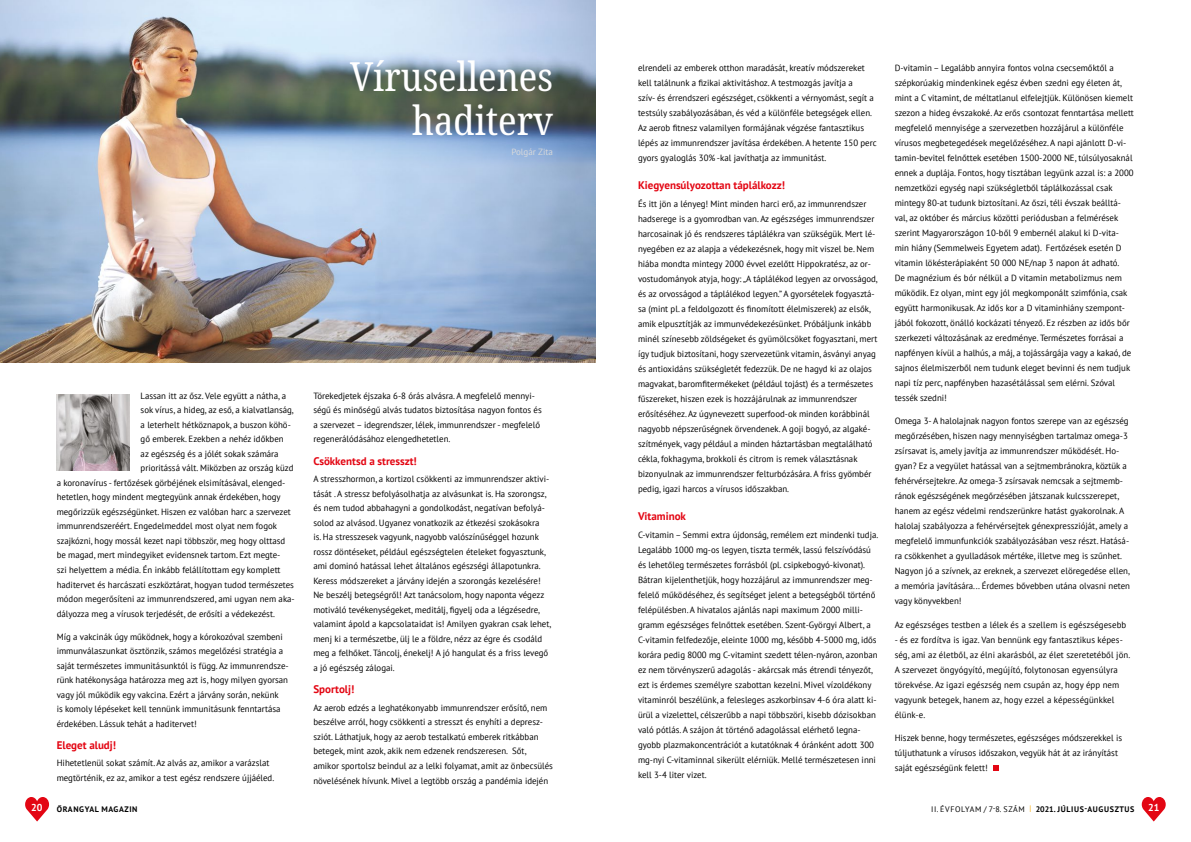
<style>
.page{position:relative;width:1191px;height:842px;background:#fff}
.page>*{position:absolute;margin:0;border:0;box-sizing:border-box;transform-origin:0 0}
.t1{font:condensed 40px/44px "Noto Serif";color:#fff;text-align:right}
.t2{font:700 11px "PT Sans";color:#e30613}
.t3{font:700 10px "PT Sans";color:#fff}
.t4{font:9px/15px "PT Sans";color:#000}
.t5{font:9px "PT Sans";color:#dadada}
.t6{font:700 8px "PT Sans";letter-spacing:.08em;color:#000}
.s1{font-weight:400}
.s2{font-weight:400;color:#f7a600}
</style>
<div class="page">
<svg style="left:1141px;top:797px;width:24px;height:24px"></svg>
<svg style="left:25px;top:797px;width:24px;height:24px"></svg>
<svg style="left:993px;top:765px;width:6px;height:5px"></svg>
<img style="left:0;top:0;width:595px;height:363px">
<img style="left:57px;top:394px;width:72px;height:77px">
<h1 class="t1" style="left:350px;top:56px;width:204px">Vírusellenes haditerv</h1>
<p class="t5" style="left:511px;top:146px;width:43px">Polgár Zita</p>
<p class="t4" style="left:141px;top:388px;width:147px">Lassan itt az ősz. Vele együtt a nátha, a</p>
<p class="t4" style="left:141px;top:403px;width:155px">sok vírus, a hideg, az eső, a kialvatlanság,</p>
<p class="t4" style="left:141px;top:417px;width:152px">a leterhelt hétköznapok, a buszon köhö-</p>
<p class="t4" style="left:141px;top:432px;width:145px">gő emberek. Ezekben a nehéz időkben</p>
<p class="t4" style="left:141px;top:446px;width:139px">az egészség és a jólét sokak számára</p>
<p class="t4" style="left:141px;top:461px;width:154px">prioritássá vált. Miközben az ország küzd</p>
<p class="t4" style="left:57px;top:475px;width:230px">a koronavírus - fertőzések görbéjének elsimításával, elenged-</p>
<p class="t4" style="left:57px;top:490px;width:225px">hetetlen, hogy mindent megtegyünk annak érdekében, hogy</p>
<p class="t4" style="left:57px;top:504px;width:236px">megőrizzük egészségünket. Hiszen ez valóban harc a szervezet</p>
<p class="t4" style="left:57px;top:519px;width:222px">immunrendszeréért. Engedelmeddel most olyat nem fogok</p>
<p class="t4" style="left:57px;top:533px;width:230px">szajkózni, hogy mossál kezet napi többször, meg hogy olttasd</p>
<p class="t4" style="left:57px;top:548px;width:225px">be magad, mert mindegyiket evidensnek tartom. Ezt megte-</p>
<p class="t4" style="left:57px;top:562px;width:225px">szi helyettem a média. Én inkább felállítottam egy komplett</p>
<p class="t4" style="left:57px;top:577px;width:239px">haditervet és harcászati eszköztárat, hogyan tudod természetes</p>
<p class="t4" style="left:57px;top:591px;width:239px">módon megerősíteni az immunrendszered, ami ugyan nem aka-</p>
<p class="t4" style="left:57px;top:606px;width:220px">dályozza meg a vírusok terjedését, de erősíti a védekezést.</p>
<p class="t4" style="left:57px;top:629px;width:233px;line-height:14.5px">Míg a vakcinák úgy működnek, hogy a kórokozóval szembeni immunválaszunkat ösztönzik, számos megelőzési stratégia a saját természetes immunitásunktól is függ. Az immunrendsze&shy;rünk hatékonysága határozza meg azt is, hogy milyen gyorsan vagy jól működik egy vakcina. Ezért a járvány során, nekünk<br>is komoly lépéseket kell tennünk immunitásunk fenntartása érdekében. Lássuk tehát a haditervet!</p>
<p class="t2" style="left:57px;top:738px;width:61px">Eleget aludj!</p>
<p class="t4" style="left:57px;top:756px;width:219px;line-height:14.5px">Hihetetlenül sokat számít. Az alvás az, amikor a varázslat megtörténik, ez az, amikor a test egész rendszere újjáéled.</p>
<p class="t4" style="left:313px;top:388px;width:230px;line-height:14.5px">Törekedjetek éjszaka 6-8 órás alvásra. A megfelelő mennyi&shy;ségű és minőségű alvás tudatos biztosítása nagyon fontos és a szervezet – idegrendszer, lélek, immunrendszer - megfelelő regenerálódásához elengedhetetlen.</p>
<p class="t2" style="left:313px;top:454px;width:105px">Csökkentsd a stresszt!</p>
<p class="t4" style="left:313px;top:472px;width:240px;line-height:14.5px">A stresszhormon, a kortizol csökkenti az immunrendszer aktivi&shy;tását . A stressz befolyásolhatja az alvásunkat is. Ha szorongsz, és nem tudod abbahagyni a gondolkodást, negatívan befolyá&shy;solod az alvásod. Ugyanez vonatkozik az étkezési szokásokra<br>is. Ha stresszesek vagyunk, nagyobb valószínűséggel hozunk rossz döntéseket, például egészségtelen ételeket fogyasztunk, ami dominó hatással lehet általános egészségi állapotunkra.<br>Keress módszereket a járvány idején a szorongás kezelésére!<br>Ne beszélj betegségről! Azt tanácsolom, hogy naponta végezz motiváló tevékenységeket, meditálj, figyelj oda a légzésedre, valamint ápold a kapcsolataidat is! Amilyen gyakran csak lehet, menj ki a természetbe, ülj le a földre, nézz az égre és csodáld meg a felhőket. Táncolj, énekelj! A jó hangulat és a friss levegő a jó egészség zálogai.</p>
<p class="t2" style="left:313px;top:682px;width:42px">Sportolj!</p>
<p class="t4" style="left:313px;top:700px;width:241px;line-height:14.6px">Az aerob edzés a leghatékonyabb immunrendszer erősítő, nem beszélve arról, hogy csökkenti a stresszt és enyhíti a depres - sziót. Láthatjuk, hogy az aerob testalkatú emberek ritkábban betegek, mint azok, akik nem edzenek rendszeresen. Sőt, amikor sportolsz beindul az a lelki folyamat, amit az önbecsülés növelésének hívunk. Mivel a legtöbb ország a pandémia idején</p>
<p class="t4" style="left:638px;top:60px;width:240px">elrendeli az emberek otthon maradását, kreatív módszereket kell találnunk a fizikai aktivitáshoz. A testmozgás javítja a<br>szív- és érrendszeri egészséget, csökkenti a vérnyomást, segít a testsúly szabályozásában, és véd a különféle betegségek ellen.<br>Az aerob fitnesz valamilyen formájának végzése fantasztikus lépés az immunrendszer javítása érdekében. A hetente 150 perc gyors gyaloglás 30% -kal javíthatja az immunitást.</p>
<p class="t2" style="left:638px;top:178px;width:149px">Kiegyensúlyozottan táplálkozz!</p>
<p class="t4" style="left:638px;top:196px;width:241px">És itt jön a lényeg! Mint minden harci erő, az immunrendszer hadserege is a gyomrodban van. Az egészséges immunrendszer harcosainak jó és rendszeres táplálékra van szükségük. Mert lé&shy;nyegében ez az alapja a védekezésnek, hogy mit viszel be. Nem hiába mondta mintegy 2000 évvel ezelőtt Hippokratész, az or&shy;vostudományok atyja, hogy: „A táplálékod legyen az orvosságod, és az orvosságod a táplálékod legyen.” A gyorsételek fogyasztá&shy;sa (mint pl. a feldolgozott és finomított élelmiszerek) az elsők, amik elpusztítják az immunvédekezésünket. Próbáljunk inkább minél színesebb zöldségeket és gyümölcsöket fogyasztani, mert így tudjuk biztosítani, hogy szervezetünk vitamin, ásványi anyag és antioxidáns szükségletét fedezzük. De ne hagyd ki az olajos magvakat, baromfitermékeket (például tojást) és a természetes fűszereket, hiszen ezek is hozzájárulnak az immunrendszer erősítéséhez. Az úgynevezett superfood-ok minden korábbinál nagyobb népszerűségnek örvendenek. A goji bogyó, az algaké&shy;szítmények, vagy például a minden háztartásban megtalálható cékla, fokhagyma, brokkoli és citrom is remek választásnak bizonyulnak az immunrendszer felturbózására. A friss gyömbér pedig, igazi harcos a vírusos időszakban.</p>
<p class="t2" style="left:638px;top:509px;width:49px">Vitaminok</p>
<p class="t4" style="left:638px;top:527px;width:242px">C-vitamin – Semmi extra újdonság, remélem ezt mindenki tudja.<br>Legalább 1000 mg-os legyen, tiszta termék, lassú felszívódású és lehetőleg természetes forrásból (pl. csipkebogyó-kivonat).<br>Bátran kijelenthetjük, hogy hozzájárul az immunrendszer meg&shy;felelő működéséhez, és segítséget jelent a betegségből történő felépülésben. A hivatalos ajánlás napi maximum 2000 milli&shy;gramm egészséges felnőttek esetében. Szent-Györgyi Albert, a C-vitamin felfedezője, eleinte 1000 mg, később 4-5000 mg, idős korára pedig 8000 mg C-vitamint szedett télen-nyáron, azonban ez nem törvényszerű adagolás - akárcsak más étrendi tényezőt, ezt is érdemes személyre szabottan kezelni. Mivel vízoldékony vitaminról beszélünk, a felesleges aszkorbinsav 4-6 óra alatt ki&shy;ürül a vizelettel, célszerűbb a napi többszöri, kisebb dózisokban való pótlás. A szájon át történő adagolással elérhető legna&shy;gyobb plazmakoncentrációt a kutatóknak 4 óránként adott 300 mg-nyi C-vitaminnal sikerült elérniük. Mellé természetesen inni kell 3-4 liter vizet.</p>
<p class="t4" style="left:894px;top:60px;width:241px">D-vitamin – Legalább annyira fontos volna csecsemőktől a szépkorúakig mindenkinek egész évben szedni egy életen át, mint a C vitamint, de méltatlanul elfelejtjük. Különösen kiemelt szezon a hideg évszakoké. Az erős csontozat fenntartása mellett megfelelő mennyisége a szervezetben hozzájárul a különféle vírusos megbetegedések megelőzéséhez. A napi ajánlott D-vi&shy;tamin-bevitel felnőttek esetében 1500-2000 NE, túlsúlyosaknál ennek a duplája. Fontos, hogy tisztában legyünk azzal is: a 2000 nemzetközi egység napi szükségletből táplálkozással csak mintegy 80-at tudunk biztosítani. Az őszi, téli évszak beálltá&shy;val, az október és március közötti periódusban a felmérések szerint Magyarországon 10-ből 9 embernél alakul ki D-vita&shy;min hiány (Semmelweis Egyetem adat). Fertőzések esetén D vitamin lökésterápiaként 50 000 NE/nap 3 napon át adható.<br>De magnézium és bór nélkül a D vitamin metabolizmus nem működik. Ez olyan, mint egy jól megkomponált szimfónia, csak együtt harmonikusak. Az idős kor a D vitaminhiány szempont&shy;jából fokozott, önálló kockázati tényező. Ez részben az idős bőr szerkezeti változásának az eredménye. Természetes forrásai a napfényen kívül a halhús, a máj, a tojássárgája vagy a kakaó, de sajnos élelmiszerből nem tudunk eleget bevinni és nem tudjuk napi tíz perc, napfényben hazasétálással sem elérni. Szóval tessék szedni!</p>
<p class="t4" style="left:894px;top:413px;width:237px">Omega 3- A halolajnak nagyon fontos szerepe van az egészség megőrzésében, hiszen nagy mennyiségben tartalmaz omega-3 zsírsavat is, amely javítja az immunrendszer működését. Ho&shy;gyan? Ez a vegyület hatással van a sejtmembránokra, köztük a fehérvérsejtekre. Az omega-3 zsírsavak nemcsak a sejtmemb&shy;ránok egészségének megőrzésében játszanak kulcsszerepet, hanem az egész védelmi rendszerünkre hatást gyakorolnak. A halolaj szabályozza a fehérvérsejtek génexpresszióját, amely a megfelelő immunfunkciók szabályozásában vesz részt. Hatásá&shy;ra csökkenhet a gyulladások mértéke, illetve meg is szűnhet.<br>Nagyon jó a szívnek, az ereknek, a szervezet elöregedése ellen, a memória javítására... Érdemes bővebben utána olvasni neten vagy könyvekben!</p>
<p class="t4" style="left:894px;top:617px;width:233px">Az egészséges testben a lélek és a szellem is egészségesebb</p>
<p class="t4" style="left:894px;top:632px;width:237px">- és ez fordítva is igaz. Van bennünk egy fantasztikus képes&shy;ség, ami az életből, az élni akarásból, az élet szeretetéből jön.<br>A szervezet öngyógyító, megújító, folytonosan egyensúlyra törekvése. Az igazi egészség nem csupán az, hogy épp nem vagyunk betegek, hanem az, hogy ezzel a képességünkkel élünk-e.</p>
<p class="t4" style="left:894px;top:730px;width:229px">Hiszek benne, hogy természetes, egészséges módszerekkel is túljuthatunk a vírusos időszakon, vegyük hát át az irányítást saját egészségünk felett!</p>
<p class="t3" style="left:31px;top:801px;width:13px">20</p>
<p class="t6" style="left:57px;top:804px;width:82px">ŐRANGYAL MAGAZIN</p>
<p class="t6" style="left:931px;top:804px;width:205px"><span class="s1">II. ÉVFOLYAM / 7-8. SZÁM</span> <span class="s2">|</span> 2021. JÚLIUS-AUGUSZTUS</p>
<p class="t3" style="left:1148px;top:801px;width:13px">21</p>
</div>
